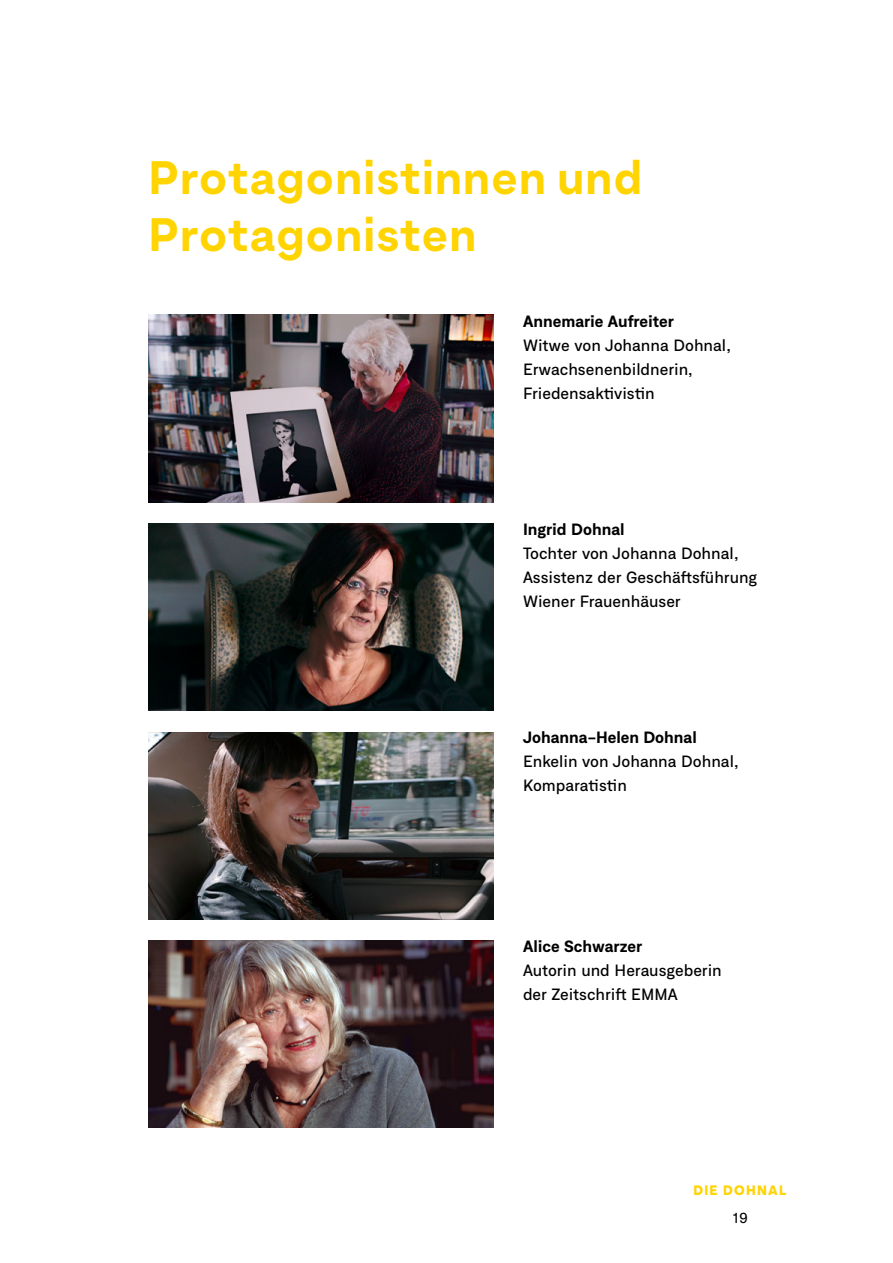
<style>
.page{position:relative;width:893px;height:1263px;background:#fff}
.page>*{position:absolute;margin:0;border:0;box-sizing:border-box;transform-origin:0 0}
.t1{font:800 46.5px/57px "Armin Grotesk";letter-spacing:.03em;color:#ffd400}
.t2{font:500 15.75px/24px "Neufile Grotesk";color:#000}
.t3{font:700 15.75px "Neufile Grotesk";color:#000}
.t4{font:15px "Neue Haas Unica Pro";color:#000}
.t5{font:900 13.5px "Armin Grotesk";letter-spacing:.095em;color:#ffd400}
</style>
<div class="page">
<img style="left:149px;top:315px;width:344px;height:187px">
<img style="left:149px;top:524px;width:344px;height:187px">
<img style="left:149px;top:732px;width:344px;height:187px">
<img style="left:149px;top:940px;width:344px;height:188px">
<h1 class="t1" style="left:149px;top:153px;width:495px">Protagonistinnen und<br>Protagonisten</h1>
<p class="t3" style="left:523px;top:310px;width:152px">Annemarie Aufreiter</p>
<p class="t2" style="left:523px;top:332px;width:209px">Witwe von Johanna Dohnal,<br>Erwachsenenbildnerin,<br>Friedensaktivistin</p>
<p class="t3" style="left:523px;top:519px;width:103px">Ingrid Dohnal</p>
<p class="t2" style="left:523px;top:541px;width:236px">Tochter von Johanna Dohnal,<br>Assistenz der Geschäftsführung<br>Wiener Frauenhäuser</p>
<p class="t3" style="left:523px;top:727px;width:175px">Johanna-Helen Dohnal</p>
<p class="t2" style="left:523px;top:749px;width:217px">Enkelin von Johanna Dohnal,<br>Komparatistin</p>
<p class="t3" style="left:523px;top:935px;width:121px">Alice Schwarzer</p>
<p class="t2" style="left:523px;top:957px;width:200px">Autorin und Herausgeberin der Zeitschrift EMMA</p>
<p class="t5" style="left:693px;top:1182px;width:95px">DIE DOHNAL</p>
<p class="t4" style="left:732px;top:1209px;width:18px">19</p>
</div>
